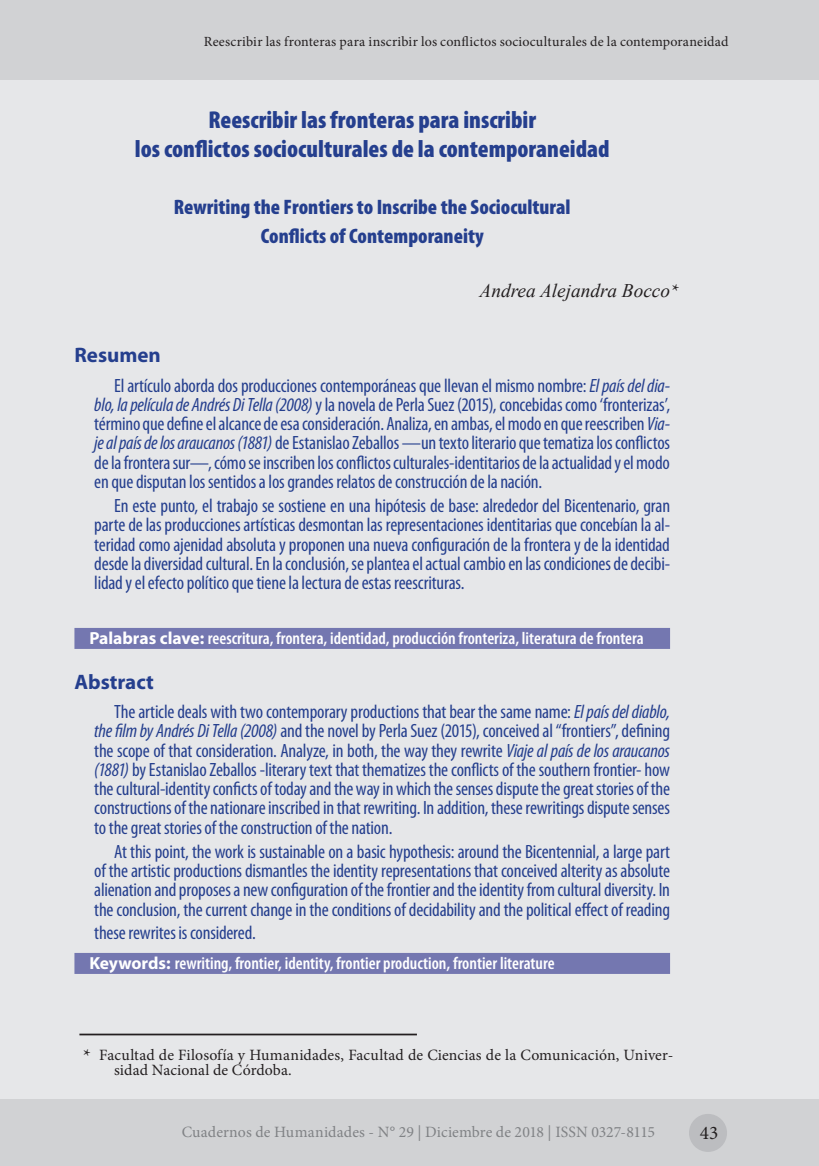
<style>
.page{position:relative;width:819px;height:1166px;background:#fff}
.page>*{position:absolute;margin:0;border:0;box-sizing:border-box;transform-origin:0 0}
.t1{font:900 condensed 24.5px/29.4px "Myriad Pro";color:#253f8e;text-align:center}
.t2{font:900 condensed 21px/29.4px "Myriad Pro";color:#253f8e;text-align:center}
.t3{font:700 21px "Myriad Pro";color:#253f8e}
.t4{font:condensed 19.25px/19.2px "Myriad Pro";letter-spacing:-.01em;color:#253f8e;text-align:justify}
.t5{font:italic 19.25px "Times New Roman";color:#231f20}
.t6{font:19.25px "Minion Pro";color:#231f20}
.t7{font:600 condensed 17.5px "Myriad Pro";color:#fff}
.t8{font:15.75px/15.8px "Minion Pro";letter-spacing:.005em;color:#231f20}
.t9{font:15.75px "Minion Pro";letter-spacing:.005em;color:#808285}
.t10{font:14px "Minion Pro";letter-spacing:.015em;color:#231f20}
.s1{font-family:"Minion Pro";font-style:normal}
.s2{font-style:italic}
.s3{font-weight:700;font-stretch:normal}
</style>
<div class="page">
<div style="left:0;top:79px;width:819px;height:1027px;background:#e6e7e9"></div>
<div style="left:0;top:1099px;width:819px;height:67px;background:#d1d2d4"></div>
<div style="left:689px;top:1114px;width:38px;height:38px;background:#bcbdc0;border-radius:50%"></div>
<div style="left:0;top:0;width:819px;height:79px;background:#d1d2d4"></div>
<div style="left:74px;top:628px;width:596px;height:21px;background:#7477b0"></div>
<div style="left:74px;top:953px;width:596px;height:21px;background:#7477b0"></div>
<hr style="left:79px;top:1033px;width:338px;height:2px;background:#231f20">
<p class="t10" style="left:204px;top:33px;width:526px">Reescribir las fronteras para inscribir los conflictos socioculturales de la contemporaneidad</p>
<p class="t1" style="left:135px;top:104px;width:476px">Reescribir las fronteras para inscribir<br>los conflictos socioculturales de la contemporaneidad</p>
<p class="t2" style="left:174px;top:191px;width:398px">Rewriting the Frontiers to Inscribe the Sociocultural<br>Conflicts of Contemporaneity</p>
<p class="t5" style="left:479px;top:277px;width:201px">Andrea Alejandra Bocco<span class="s1">*</span></p>
<p class="t3" style="left:74px;top:342px;width:88px">Resumen</p>
<p class="t4" style="left:94px;top:375px;width:577px;text-indent:20px">El artículo aborda dos producciones contemporáneas que llevan el mismo nombre: <span class="s2">El país del dia&shy;blo, la película de Andrés Di Tella (2008)</span> y la novela de Perla Suez (2015), concebidas como ‘fronterizas’, término que define el alcance de esa consideración. Analiza, en ambas, el modo en que reescriben <span class="s2">Via&shy;je al país de los araucanos (1881)</span> de Estanislao Zeballos —un texto literario que tematiza los conflictos de la frontera sur—, cómo se inscriben los conflictos culturales-identitarios de la actualidad y el modo en que disputan los sentidos a los grandes relatos de construcción de la nación.</p>
<p class="t4" style="left:94px;top:496px;width:577px;text-indent:20px">En este punto, el trabajo se sostiene en una hipótesis de base: alrededor del Bicentenario, gran parte de las producciones artísticas desmontan las representaciones identitarias que concebían la al&shy;teridad como ajenidad absoluta y proponen una nueva configuración de la frontera y de la identidad desde la diversidad cultural. En la conclusión, se plantea el actual cambio en las condiciones de decibi&shy;lidad y el efecto político que tiene la lectura de estas reescrituras.</p>
<p class="t7" style="left:89px;top:627px;width:556px"><span class="s3">Palabras clave:</span> reescritura, frontera, identidad, producción fronteriza, literatura de frontera</p>
<p class="t3" style="left:74px;top:668px;width:81px">Abstract</p>
<p class="t4" style="left:94px;top:702px;width:577px;text-indent:20px">The article deals with two contemporary productions that bear the same name: <span class="s2">El país del diablo, the film by Andrés Di Tella (2008)</span> and the novel by Perla Suez (2015), conceived al “frontiers”, defining the scope of that consideration. Analyze, in both, the way they rewrite <span class="s2">Viaje al país de los araucanos (1881)</span> by Estanislao Zeballos -literary text that thematizes the conflicts of the southern frontier- how the cultural-identity conficts of today and the way in which the senses dispute the great stories of the constructions of the nationare inscribed in that rewriting. In addition, these rewritings dispute senses to the great stories of the construction of the nation.</p>
<p class="t4" style="left:94px;top:842px;width:577px;text-indent:20px">At this point, the work is sustainable on a basic hypothesis: around the Bicentennial, a large part of the artistic productions dismantles the identity representations that conceived alterity as absolute alienation and proposes a new configuration of the frontier and the identity from cultural diversity. In the conclusion, the current change in the conditions of decidability and the political effect of reading</p>
<p class="t4" style="left:94px;top:922px;width:163px">these rewrites is considered.</p>
<p class="t7" style="left:89px;top:952px;width:466px"><span class="s3">Keywords:</span> rewriting, frontier, identity, frontier production, frontier literature</p>
<p class="t6" style="left:83px;top:1043px;width:9px">*</p>
<p class="t8" style="left:114px;top:1047px;width:560px;text-indent:-15px">Facultad de Filosofía y Humanidades, Facultad de Ciencias de la Comunicación, Univer&shy;sidad Nacional de Córdoba.</p>
<p class="t9" style="left:182px;top:1122px;width:475px">Cuadernos de Humanidades - N° 29 | Diciembre de 2018 | ISSN 0327-8115</p>
<p class="t6" style="left:700px;top:1119px;width:20px">43</p>
</div>
